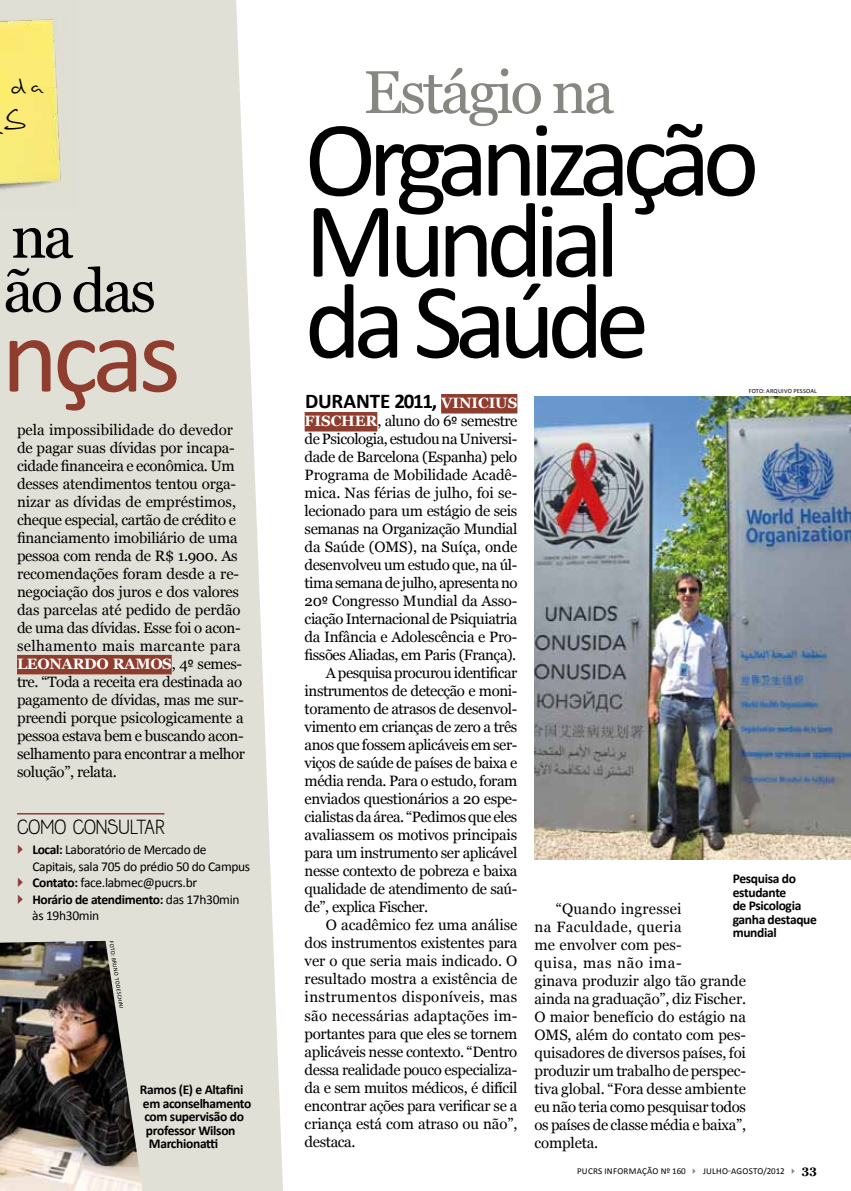
<style>
.page{position:relative;width:851px;height:1191px;background:#fff}
.page>*{position:absolute;margin:0;border:0;box-sizing:border-box;transform-origin:0 0}
.t1{font:108px/81px "Calibri";letter-spacing:-.075em;color:#000}
.t2{font:108px "Calibri";color:#8f3d2e}
.t3{font:60.3px "Georgia";letter-spacing:-.05em;color:#878781}
.t4{font:60px/54px "Georgia";letter-spacing:-.05em;color:#000}
.t5{font:700 21px "Calibri";letter-spacing:-.01em;color:#000}
.t6{font:18px "Jolly";letter-spacing:-.03em;color:#000}
.t7{font:15px/18px "Georgia";letter-spacing:-.02em;color:#000}
.t8{font:15px "Georgia";letter-spacing:-.04em;color:#000}
.t9{font:15px "Georgia";letter-spacing:.02em;color:#000}
.t10{font:15px "Georgia";letter-spacing:.01em;color:#000}
.t11{font:700 13.5px/13.5px "Calibri";letter-spacing:-.025em;color:#000}
.t12{font:13.5px/16.5px "Calibri";letter-spacing:-.025em;color:#000}
.t13{font:9px "Calibri";letter-spacing:.015em;color:#000}
.t14{font:6.3px "Calibri";letter-spacing:.03em;color:#000}
.t15{font:6px "Calibri";color:#000}
.s1{font-weight:700;color:#fff}
.s2{font-family:"Calibri"}
.s3{color:#8f3d2e}
.s4{font-weight:700}
.s5{font-weight:400}
.s6{font-family:"Georgia";font-size:15px;color:#fff}
.s7{color:#878781}
.s8{font-family:"Georgia";font-weight:700;font-size:12px}
</style>
<div class="page">
<div style="left:441px;top:394px;width:76px;height:19px;background:#8f3d2e"></div>
<div style="left:304px;top:412px;width:73px;height:19px;background:#8f3d2e"></div>
<img style="left:534px;top:396px;width:316px;height:463px">
<svg style="left:0;top:0;width:283px;height:1191px;background:#e4e3d7"></svg>
<div style="left:17px;top:655px;width:155px;height:19px;background:#8f3d2e"></div>
<hr style="left:17px;top:813px;width:147px;height:1px;background:#8f3d2e">
<img style="left:0;top:941px;width:142px;height:250px">
<div style="left:3px;top:79px;width:41px;height:51px;background:#fceb75"></div>
<h3 class="t4" style="left:3px;top:211px;width:154px">na<br>ão das</h3>
<h1 class="t2" style="left:2px;top:287px;width:181px">nças</h1>
<p class="t7" style="left:17px;top:421px;width:229px">pela impossibilidade do devedor de pagar suas dívidas por incapa&shy;cidade financeira e econômica. Um desses atendimentos tentou orga&shy;nizar as dívidas de empréstimos, cheque especial, cartão de crédito e financiamento imobiliário de uma pessoa com renda de R$ 1.900. As recomendações foram desde a re&shy;negociação dos juros e dos valores das parcelas até pedido de perdão de uma das dívidas. Esse foi o acon&shy;selhamento mais marcante para<br><span class="s1">LEONARDO RAMOS</span>, 4<span class="s2">º</span> semes&shy;tre. “Toda a receita era destinada ao pagamento de dívidas, mas me sur&shy;preendi porque psicologicamente a pessoa estava bem e buscando acon&shy;selhamento para encontrar a melhor solução”, relata.</p>
<p class="t6" style="left:17px;top:815px;width:79px">COMO CONS</p>
<p class="t6" style="left:118px;top:815px;width:49px">ULTAR</p>
<p class="t12" style="left:32px;top:841px;width:219px;text-indent:-20px"><span class="s3">✔</span> <span class="s4">Local:</span> Laboratório de Mercado de<br>Capitais, sala 705 do prédio 50 do Campus</p>
<p class="t12" style="left:13px;top:874px;width:186px"><span class="s3">✔</span> <span class="s4">Contato:</span> face.labmec@pucrs.br</p>
<p class="t11" style="left:32px;top:891px;width:209px;line-height:16.5px;text-indent:-20px"><span class="s3">✔</span> Horário de atendimento: <span class="s5">das 17h30min às 19h30min</span></p>
<p class="t15" style="left:115px;top:940px;width:70px;rotate:82deg">Fo to: Bruno To deschini</p>
<p class="t11" style="left:140px;top:1083px;width:105px">Ramos (E) e Altafini</p>
<p class="t11" style="left:143px;top:1096px;width:110px">em aconselhamento</p>
<p class="t11" style="left:144px;top:1110px;width:101px">com supervisão do</p>
<p class="t11" style="left:146px;top:1123px;width:91px">professor Wilson</p>
<p class="t11" style="left:149px;top:1137px;width:71px">Marchionatti</p>
<h2 class="t3" style="left:363px;top:56px;width:252px">Estágio na</h2>
<h1 class="t1" style="left:304px;top:119px;width:456px">Organização<br>Mundial<br>da Saúde</h1>
<h3 class="t5" style="left:305px;top:388px;width:214px">Durante 2011, <span class="s6">VINICIUS</span></h3>
<p class="t7" style="left:304px;top:412px;width:214px"><span class="s1">FISCHER</span>, aluno do 6<span class="s2">º</span> semestre</p>
<p class="t7" style="left:304px;top:430px;width:214px">de Psicologia, estudou na Universi-</p>
<p class="t7" style="left:304px;top:448px;width:214px">dade de Barcelona (Espanha) pelo</p>
<p class="t7" style="left:304px;top:466px;width:214px">Programa de Mobilidade Acadê-</p>
<p class="t7" style="left:304px;top:484px;width:214px">mica. Nas férias de julho, foi se-</p>
<p class="t7" style="left:304px;top:502px;width:214px">lecionado para um estágio de seis</p>
<p class="t7" style="left:304px;top:520px;width:214px">semanas na Organização Mundial</p>
<p class="t7" style="left:304px;top:538px;width:214px">da Saúde (OMS), na Suíça, onde</p>
<p class="t7" style="left:304px;top:556px;width:214px">desenvolveu um estudo que, na úl-</p>
<p class="t8" style="left:304px;top:574px;width:214px">tima semana de julho, apresenta no</p>
<p class="t7" style="left:304px;top:592px;width:214px">20<span class="s2">º</span> Congresso Mundial da Asso-</p>
<p class="t7" style="left:304px;top:610px;width:214px">ciação Internacional de Psiquiatria</p>
<p class="t7" style="left:304px;top:628px;width:214px">da Infância e Adolescência e Pro-</p>
<p class="t7" style="left:304px;top:646px;width:213px">fissões Aliadas, em Paris (França).</p>
<p class="t7" style="left:326px;top:664px;width:193px">A pesquisa procurou identificar</p>
<p class="t7" style="left:304px;top:682px;width:214px">instrumentos de detecção e moni-</p>
<p class="t7" style="left:304px;top:700px;width:214px">toramento de atrasos de desenvol-</p>
<p class="t7" style="left:304px;top:718px;width:214px">vimento em crianças de zero a três</p>
<p class="t7" style="left:304px;top:736px;width:214px">anos que fossem aplicáveis em ser-</p>
<p class="t7" style="left:304px;top:754px;width:214px">viços de saúde de países de baixa e</p>
<p class="t7" style="left:304px;top:772px;width:214px">média renda. Para o estudo, foram</p>
<p class="t7" style="left:304px;top:790px;width:214px">enviados questionários a 20 espe-</p>
<p class="t7" style="left:304px;top:808px;width:214px">cialistas da área. “Pedimos que eles</p>
<p class="t7" style="left:304px;top:826px;width:214px">avaliassem os motivos principais</p>
<p class="t7" style="left:304px;top:844px;width:214px">para um instrumento ser aplicável</p>
<p class="t7" style="left:304px;top:862px;width:214px">nesse contexto de pobreza e baixa</p>
<p class="t7" style="left:304px;top:880px;width:214px">qualidade de atendimento de saú-</p>
<p class="t7" style="left:304px;top:898px;width:125px">de”, explica Fischer.</p>
<p class="t7" style="left:326px;top:916px;width:193px">O acadêmico fez uma análise</p>
<p class="t7" style="left:304px;top:934px;width:214px">dos instrumentos existentes para</p>
<p class="t7" style="left:304px;top:952px;width:214px">ver o que seria mais indicado. O</p>
<p class="t7" style="left:304px;top:970px;width:214px">resultado mostra a existência de</p>
<p class="t9" style="left:304px;top:988px;width:214px">instrumentos disponíveis, mas</p>
<p class="t10" style="left:304px;top:1006px;width:214px">são necessárias adaptações im-</p>
<p class="t7" style="left:304px;top:1024px;width:214px">portantes para que eles se tornem</p>
<p class="t7" style="left:304px;top:1042px;width:214px">aplicáveis nesse contexto. “Dentro</p>
<p class="t7" style="left:304px;top:1060px;width:214px">dessa realidade pouco especializa-</p>
<p class="t7" style="left:304px;top:1078px;width:214px">da e sem muitos médicos, é difícil</p>
<p class="t7" style="left:304px;top:1096px;width:214px">encontrar ações para verificar se a</p>
<p class="t7" style="left:304px;top:1114px;width:214px">criança está com atraso ou não”,</p>
<p class="t7" style="left:304px;top:1132px;width:52px">destaca.</p>
<p class="t14" style="left:748px;top:386px;width:70px">Foto: Arqu ivo Pessoal</p>
<p class="t11" style="left:732px;top:872px;width:86px">Pesquisa do estudante<br>de Psicologia ganha destaque mundial</p>
<p class="t7" style="left:534px;top:900px;width:213px;text-indent:21px">“Quando ingressei<br>na Faculdade, queria<br>me envolver com pes-<br>quisa, mas não ima-<br>ginava produzir algo tão grande ainda na graduação”, diz Fischer.<br>O maior benefício do estágio na<br>OMS, além do contato com pes&shy;quisadores de diversos países, foi produzir um trabalho de perspec&shy;tiva global. “Fora desse ambiente eu não teria como pesquisar todos os países de classe média e baixa”, completa.</p>
<p class="t13" style="left:577px;top:1165px;width:17px">PUCRS</p>
<p class="t13" style="left:604px;top:1165px;width:105px">INFORMAÇÃO Nº 160 <span class="s7">✔</span> julho</p>
<p class="t13" style="left:728px;top:1165px;width:10px">-agosto</p>
<p class="t13" style="left:763px;top:1165px;width:55px">/2012 <span class="s7">✔</span> <span class="s8">33</span></p>
</div>
